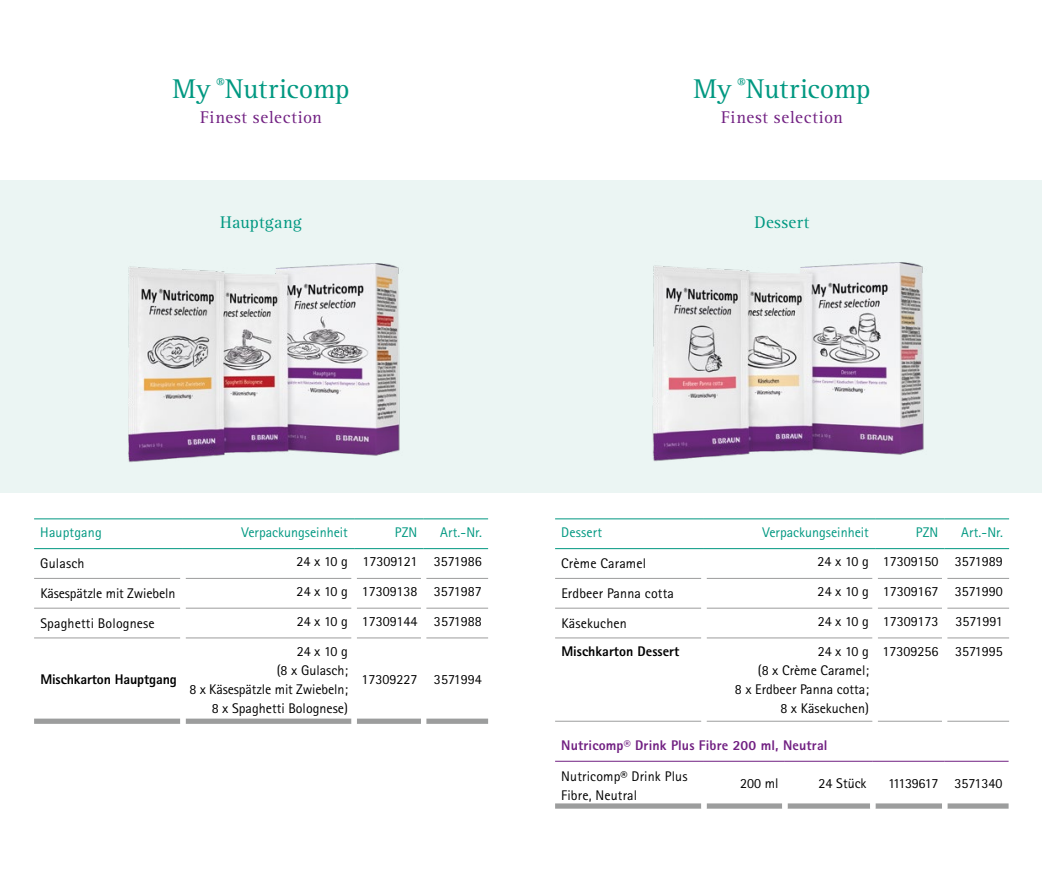
<style>
.page{position:relative;width:1042px;height:893px;background:#fff}
.page>*{position:absolute;margin:0;border:0;box-sizing:border-box;transform-origin:0 0}
.t1{font:28px "Rotis Serif";color:#009881}
.t2{font:17.5px "Rotis Serif";letter-spacing:.04em;color:#712082}
.t3{font:17.5px "Rotis Serif";letter-spacing:.015em;color:#009881}
.t4{font:14px/19.2px "Rotis Sans Serif Pro";color:#000;text-align:right}
.t5{font:14px "Rotis Sans Serif Pro";color:#009881}
.t6{font:800 14px "Rotis Sans Serif Pro";letter-spacing:-.01em;color:#000}
.t7{font:800 14px "Rotis Sans Serif Pro";letter-spacing:.01em;color:#712082}
.t8{font:14px "Rotis Sans Serif Pro";letter-spacing:-.02em;color:#000}
</style>
<div class="page">
<div style="left:0;top:180px;width:1042px;height:312px;background:#ebf5f3"></div>
<img style="left:128px;top:263px;width:272px;height:200px">
<img style="left:652px;top:262px;width:272px;height:200px">
<svg style="left:34px;top:519px;width:454px;height:1px"></svg>
<hr style="left:34px;top:578px;width:146px;height:1px;background:#9c9d9d">
<hr style="left:186px;top:578px;width:165px;height:1px;background:#9c9d9d">
<hr style="left:357px;top:578px;width:64px;height:1px;background:#9c9d9d">
<hr style="left:426px;top:578px;width:62px;height:1px;background:#9c9d9d">
<hr style="left:34px;top:608px;width:146px;height:1px;background:#9c9d9d">
<hr style="left:186px;top:608px;width:165px;height:1px;background:#9c9d9d">
<hr style="left:357px;top:608px;width:64px;height:1px;background:#9c9d9d">
<hr style="left:426px;top:608px;width:62px;height:1px;background:#9c9d9d">
<hr style="left:34px;top:637px;width:146px;height:1px;background:#9c9d9d">
<hr style="left:186px;top:637px;width:165px;height:1px;background:#9c9d9d">
<hr style="left:357px;top:637px;width:64px;height:1px;background:#9c9d9d">
<hr style="left:426px;top:637px;width:62px;height:1px;background:#9c9d9d">
<div style="left:34px;top:719px;width:146px;height:5px;background:#9c9d9d"></div>
<div style="left:186px;top:719px;width:165px;height:5px;background:#9c9d9d"></div>
<div style="left:357px;top:719px;width:64px;height:5px;background:#9c9d9d"></div>
<div style="left:426px;top:719px;width:62px;height:5px;background:#9c9d9d"></div>
<div style="left:421px;top:519px;width:5px;height:29px;background:#fff"></div>
<hr style="left:34px;top:518px;width:149px;height:1px;background:#009881">
<hr style="left:183px;top:518px;width:171px;height:1px;background:#009881">
<hr style="left:354px;top:518px;width:70px;height:1px;background:#009881">
<hr style="left:424px;top:518px;width:64px;height:1px;background:#009881">
<hr style="left:34px;top:548px;width:149px;height:1px;background:#009881">
<hr style="left:183px;top:548px;width:171px;height:1px;background:#009881">
<hr style="left:354px;top:548px;width:70px;height:1px;background:#009881">
<hr style="left:424px;top:548px;width:64px;height:1px;background:#009881">
<svg style="left:555px;top:519px;width:454px;height:1px"></svg>
<hr style="left:555px;top:578px;width:146px;height:1px;background:#9c9d9d">
<hr style="left:706px;top:578px;width:166px;height:1px;background:#9c9d9d">
<hr style="left:878px;top:578px;width:64px;height:1px;background:#9c9d9d">
<hr style="left:947px;top:578px;width:62px;height:1px;background:#9c9d9d">
<hr style="left:555px;top:608px;width:146px;height:1px;background:#9c9d9d">
<hr style="left:706px;top:608px;width:166px;height:1px;background:#9c9d9d">
<hr style="left:878px;top:608px;width:64px;height:1px;background:#9c9d9d">
<hr style="left:947px;top:608px;width:62px;height:1px;background:#9c9d9d">
<hr style="left:555px;top:637px;width:146px;height:1px;background:#9c9d9d">
<hr style="left:706px;top:637px;width:166px;height:1px;background:#9c9d9d">
<hr style="left:878px;top:637px;width:64px;height:1px;background:#9c9d9d">
<hr style="left:947px;top:637px;width:62px;height:1px;background:#9c9d9d">
<hr style="left:555px;top:721px;width:146px;height:1px;background:#9c9d9d">
<hr style="left:706px;top:721px;width:166px;height:1px;background:#9c9d9d">
<hr style="left:878px;top:721px;width:64px;height:1px;background:#9c9d9d">
<hr style="left:947px;top:721px;width:62px;height:1px;background:#9c9d9d">
<div style="left:942px;top:519px;width:5px;height:29px;background:#fff"></div>
<hr style="left:555px;top:518px;width:149px;height:1px;background:#009881">
<hr style="left:704px;top:518px;width:171px;height:1px;background:#009881">
<hr style="left:875px;top:518px;width:69px;height:1px;background:#009881">
<hr style="left:944px;top:518px;width:65px;height:1px;background:#009881">
<hr style="left:555px;top:548px;width:149px;height:1px;background:#009881">
<hr style="left:704px;top:548px;width:171px;height:1px;background:#009881">
<hr style="left:875px;top:548px;width:69px;height:1px;background:#009881">
<hr style="left:944px;top:548px;width:65px;height:1px;background:#009881">
<div style="left:555px;top:803px;width:146px;height:6px;background:#9c9d9d"></div>
<div style="left:706px;top:803px;width:76px;height:6px;background:#9c9d9d"></div>
<div style="left:787px;top:803px;width:83px;height:6px;background:#9c9d9d"></div>
<div style="left:875px;top:803px;width:67px;height:6px;background:#9c9d9d"></div>
<div style="left:947px;top:803px;width:61px;height:6px;background:#9c9d9d"></div>
<hr style="left:555px;top:761px;width:149px;height:1px;background:#712082">
<hr style="left:704px;top:761px;width:81px;height:1px;background:#712082">
<hr style="left:785px;top:761px;width:88px;height:1px;background:#712082">
<hr style="left:873px;top:761px;width:72px;height:1px;background:#712082">
<hr style="left:945px;top:761px;width:63px;height:1px;background:#712082">
<h1 class="t1" style="left:172px;top:73px;width:179px">My <sup>®</sup>Nutricomp</h1>
<p class="t2" style="left:200px;top:107px;width:123px">Finest selection</p>
<h1 class="t1" style="left:693px;top:73px;width:179px">My <sup>®</sup>Nutricomp</h1>
<p class="t2" style="left:721px;top:107px;width:123px">Finest selection</p>
<p class="t3" style="left:220px;top:212px;width:83px">Hauptgang</p>
<p class="t3" style="left:754px;top:212px;width:56px">Dessert</p>
<p class="t5" style="left:40px;top:524px;width:63px">Hauptgang</p>
<p class="t5" style="left:242px;top:524px;width:108px">Verpackungseinheit</p>
<p class="t5" style="left:395px;top:524px;width:24px">PZN</p>
<p class="t5" style="left:440px;top:524px;width:43px">Art.-Nr.</p>
<p class="t4" style="left:40px;top:554px;width:46px">Gulasch</p>
<p class="t4" style="left:297px;top:552px;width:187px">24 x 10 g 17309121 3571986</p>
<p class="t4" style="left:40px;top:583px;width:137px">Käsespätzle mit Zwiebeln</p>
<p class="t4" style="left:297px;top:582px;width:187px">24 x 10 g 17309138 3571987</p>
<p class="t4" style="left:40px;top:613px;width:116px">Spaghetti Bolognese</p>
<p class="t4" style="left:297px;top:611px;width:187px">24 x 10 g 17309144 3571988</p>
<p class="t6" style="left:40px;top:671px;width:138px">Mischkarton Hauptgang</p>
<p class="t4" style="left:189px;top:641px;width:160px">24 x 10 g<br>(8 x Gulasch;<br>8 x Käsespätzle mit Zwiebeln;<br>8 x Spaghetti Bolognese)</p>
<p class="t4" style="left:361px;top:670px;width:122px">17309227 3571994</p>
<p class="t5" style="left:561px;top:524px;width:42px">Dessert</p>
<p class="t5" style="left:762px;top:524px;width:108px">Verpackungseinheit</p>
<p class="t5" style="left:916px;top:524px;width:24px">PZN</p>
<p class="t5" style="left:961px;top:524px;width:43px">Art.-Nr.</p>
<p class="t4" style="left:561px;top:554px;width:86px">Crème Caramel</p>
<p class="t4" style="left:817px;top:552px;width:187px">24 x 10 g 17309150 3571989</p>
<p class="t4" style="left:561px;top:583px;width:114px">Erdbeer Panna cotta</p>
<p class="t4" style="left:817px;top:582px;width:187px">24 x 10 g 17309167 3571990</p>
<p class="t4" style="left:561px;top:613px;width:67px">Käsekuchen</p>
<p class="t4" style="left:817px;top:611px;width:187px">24 x 10 g 17309173 3571991</p>
<p class="t6" style="left:561px;top:642px;width:119px">Mischkarton Dessert</p>
<p class="t4" style="left:735px;top:641px;width:136px">24 x 10 g<br>(8 x Crème Caramel;<br>8 x Erdbeer Panna cotta;<br>8 x Käsekuchen)</p>
<p class="t4" style="left:882px;top:641px;width:122px">17309256 3571995</p>
<p class="t7" style="left:561px;top:736px;width:268px">Nutricomp® Drink Plus Fibre 200 ml, Neutral</p>
<p class="t4" style="left:561px;top:766px;width:128px;text-align:left">Nutricomp® Drink Plus<br>Fibre, Neutral</p>
<p class="t4" style="left:740px;top:774px;width:40px">200 ml</p>
<p class="t4" style="left:818px;top:774px;width:49px">24 Stück</p>
<p class="t8" style="left:888px;top:775px;width:116px">11139617 3571340</p>
</div>
